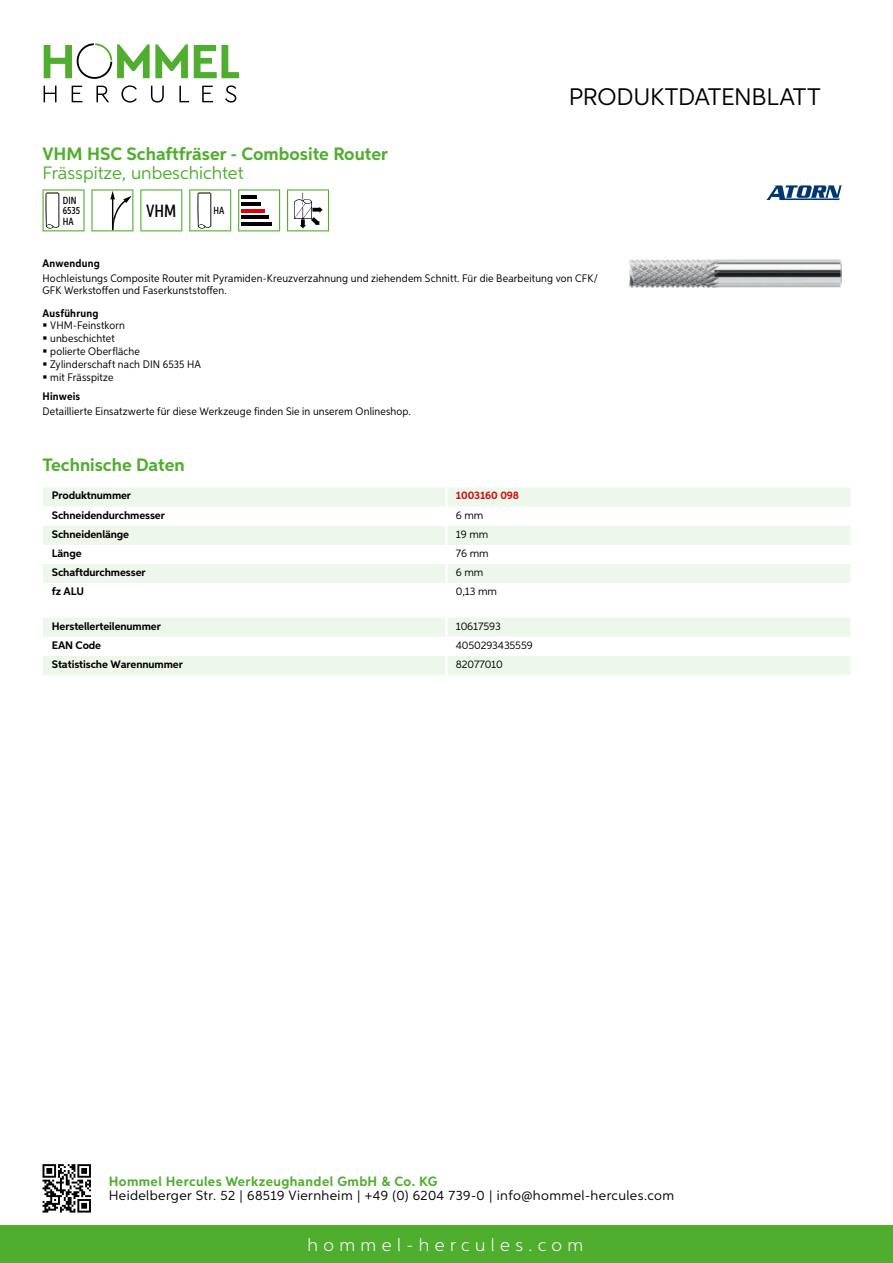
<style>
.page{position:relative;width:893px;height:1263px;background:#fff}
.page>*{position:absolute;margin:0;border:0;box-sizing:border-box;transform-origin:0 0}
.t1{font:24px "Aspira";letter-spacing:-.01em;color:#000}
.t2{font:700 18px "Aspira";color:#50ae2f}
.t3{font:18px "Aspira";color:#50ae2f}
.t4{font:300 18px "Aspira";letter-spacing:.3em;color:#fff}
.t5{font:500 17.85px "Aspira XX Nar";color:#000}
.t6{font:13.5px "Aspira";letter-spacing:.03em;color:#000}
.t7{font:700 13.5px "Aspira";letter-spacing:.03em;color:#50ae2f}
.t8{font:10.95px/12.8px "Aspira Nar";letter-spacing:.015em;color:#000}
.t9{font:700 10.95px "Aspira";letter-spacing:-.01em;color:#000}
.t10{font:10.95px "Aspira";letter-spacing:-.01em;color:#000}
.t11{font:700 10.95px "Aspira Nar";letter-spacing:.02em;color:#000}
.t12{font:700 10.95px "Aspira";letter-spacing:-.01em;color:#cd1013}
.t13{font:500 10.35px/10.4px "Aspira XX Nar";color:#000}
</style>
<div class="page">
<div style="left:0;top:1226px;width:893px;height:37px;background:#50ae2f"></div>
<svg style="left:43px;top:1164px;width:48px;height:48px"></svg>
<svg style="left:194px;top:45px;width:45px;height:33px"></svg>
<svg style="left:44px;top:43px;width:144px;height:36px"></svg>
<svg style="left:44px;top:86px;width:13px;height:16px"></svg>
<svg style="left:72px;top:86px;width:10px;height:16px"></svg>
<svg style="left:96px;top:86px;width:13px;height:16px"></svg>
<svg style="left:121px;top:85px;width:16px;height:18px"></svg>
<svg style="left:151px;top:86px;width:13px;height:17px"></svg>
<svg style="left:179px;top:86px;width:10px;height:16px"></svg>
<svg style="left:202px;top:86px;width:11px;height:16px"></svg>
<svg style="left:225px;top:85px;width:11px;height:18px"></svg>
<div style="left:43px;top:487px;width:807px;height:19px;background:#eef7eb"></div>
<svg style="left:43px;top:526px;width:807px;height:57px;fill:#eef7eb"></svg>
<hr style="left:445px;top:487px;width:3px;height:20px;background:#fff">
<hr style="left:445px;top:526px;width:3px;height:19px;background:#fff">
<hr style="left:445px;top:545px;width:3px;height:19px;background:#fff">
<hr style="left:445px;top:564px;width:3px;height:19px;background:#fff">
<svg style="left:43px;top:618px;width:807px;height:57px"></svg>
<hr style="left:445px;top:656px;width:3px;height:19px;background:#fff">
<svg style="left:43px;top:189px;width:42px;height:42px"></svg>
<svg style="left:91px;top:189px;width:42px;height:42px"></svg>
<svg style="left:140px;top:189px;width:42px;height:42px"></svg>
<svg style="left:189px;top:189px;width:42px;height:42px"></svg>
<svg style="left:238px;top:189px;width:42px;height:42px"></svg>
<hr style="left:241px;top:196px;width:16px;height:3px;background:#000">
<hr style="left:241px;top:202px;width:20px;height:4px;background:#000">
<hr style="left:241px;top:209px;width:24px;height:3px;background:#e3000b">
<hr style="left:241px;top:216px;width:27px;height:3px;background:#000">
<hr style="left:241px;top:222px;width:31px;height:4px;background:#000">
<svg style="left:287px;top:189px;width:42px;height:42px"></svg>
<img style="left:629px;top:259px;width:213px;height:28px">
<svg style="left:766px;top:185px;width:76px;height:15px"></svg>
<h2 class="t2" style="left:43px;top:142px;width:347px">VHM HSC Schaftfräser - Combosite Router</h2>
<h2 class="t3" style="left:43px;top:162px;width:203px">Frässpitze, unbeschichtet</h2>
<p class="t13" style="left:63px;top:195px;width:19px">DIN<br>6535<br>HA</p>
<h3 class="t5" style="left:146px;top:200px;width:32px">VHM</h3>
<p class="t13" style="left:213px;top:205px;width:12px">HA</p>
<h1 class="t1" style="left:569px;top:82px;width:253px">Produktdatenblatt</h1>
<p class="t11" style="left:43px;top:257px;width:59px">Anwendung</p>
<p class="t8" style="left:43px;top:273px;width:557px;line-height:12px">Hochleistungs Composite Router mit Pyramiden-Kreuzverzahnung und ziehendem Schnitt. Für die Bearbeitung von CFK/<br>GFK Werkstoffen und Faserkunststoffen.</p>
<p class="t11" style="left:43px;top:306px;width:58px">Ausführung</p>
<p class="t8" style="left:50px;top:319px;width:152px">VHM-Feinstkorn<br>unbeschichtet<br>polierte Oberfläche<br>Zylinderschaft nach DIN 6535 HA mit Frässpitze</p>
<p class="t11" style="left:43px;top:389px;width:39px">Hinweis</p>
<p class="t8" style="left:43px;top:405px;width:370px">Detaillierte Einsatzwerte für diese Werkzeuge finden Sie in unserem Onlineshop.</p>
<h2 class="t2" style="left:43px;top:453px;width:144px">Technische Daten</h2>
<p class="t9" style="left:52px;top:489px;width:81px">Produktnummer</p>
<p class="t12" style="left:456px;top:489px;width:65px">1003160 098</p>
<p class="t9" style="left:52px;top:508px;width:115px">Schneidendurchmesser</p>
<p class="t10" style="left:456px;top:508px;width:29px">6 mm</p>
<p class="t9" style="left:52px;top:527px;width:79px">Schneidenlänge</p>
<p class="t10" style="left:456px;top:527px;width:34px">19 mm</p>
<p class="t9" style="left:52px;top:546px;width:31px">Länge</p>
<p class="t10" style="left:456px;top:546px;width:34px">76 mm</p>
<p class="t9" style="left:52px;top:565px;width:95px">Schaftdurchmesser</p>
<p class="t10" style="left:456px;top:565px;width:29px">6 mm</p>
<p class="t9" style="left:52px;top:585px;width:34px">fz ALU</p>
<p class="t10" style="left:456px;top:585px;width:43px">0,13 mm</p>
<p class="t9" style="left:52px;top:619px;width:111px">Herstellerteilenummer</p>
<p class="t10" style="left:456px;top:619px;width:46px">10617593</p>
<p class="t9" style="left:52px;top:638px;width:51px">EAN Code</p>
<p class="t10" style="left:456px;top:638px;width:78px">4050293435559</p>
<p class="t9" style="left:52px;top:657px;width:132px">Statistische Warennummer</p>
<p class="t10" style="left:456px;top:657px;width:49px">82077010</p>
<p class="t7" style="left:109px;top:1172px;width:330px">Hommel Hercules Werkzeughandel GmbH &amp; Co. KG</p>
<p class="t6" style="left:109px;top:1187px;width:567px">Heidelberger Str. 52 | 68519 Viernheim | +49 (0) 6204 739-0 | info@hommel-hercules.com</p>
<h2 class="t4" style="left:307px;top:1234px;width:277px">hommel-hercules.com</h2>
</div>
